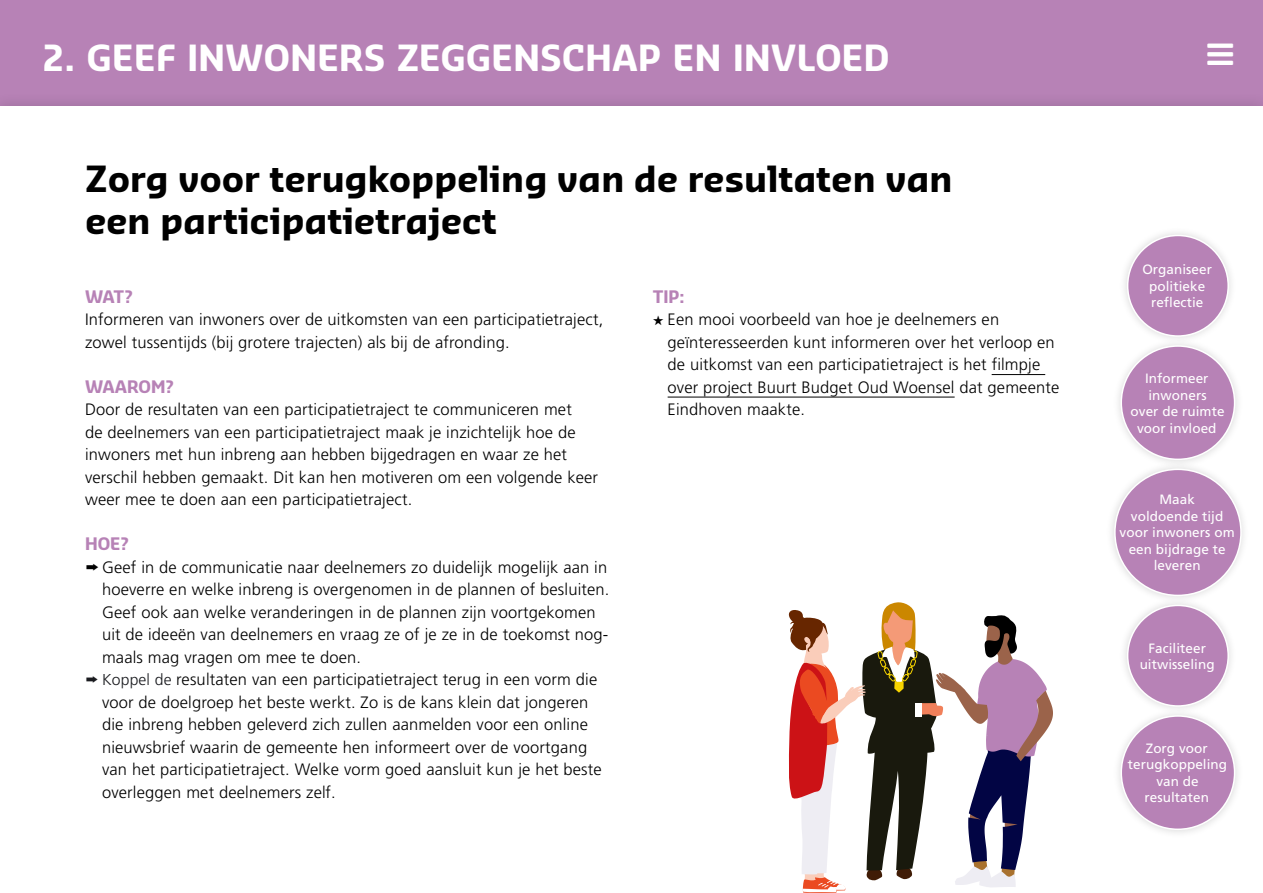
<style>
.page{position:relative;width:1263px;height:893px;background:#fff}
.page>*{position:absolute;margin:0;border:0;box-sizing:border-box;transform-origin:0 0}
.Hfdkop{font:700 34.5px/42px "Sansa Pro";letter-spacing:.01em;color:#000}
.t1{font:700 34.5px "Sansa Pro";letter-spacing:.01em;color:#fff}
.brood{font:300 16.5px/22.5px "Frutiger LT Pro";letter-spacing:.01em;color:#000}
.tussenkop_cyaan{font:700 16.5px "Sansa Pro";color:#b782b6}
.tussenkop{font:700 16.5px "Sansa Pro";letter-spacing:-.02em;color:#b782b6}
.t2{font:13.5px/16.5px "Frutiger LT Pro";letter-spacing:.005em;color:#fff;text-align:center}
.s1{font-size:15.75px;color:#1a1b1f}
</style>
<div class="page">
<div style="left:0;top:0;width:1263px;height:170px;background:#b782b6"></div>
<div style="left:0;top:106px;width:1263px;height:787px;background:#fff"></div>
<svg style="left:788px;top:602px;width:265px;height:291px"></svg>
<div style="left:1106px;top:461px;width:144px;height:144px;background:#000;opacity:.15"></div>
<div style="left:1115px;top:469px;width:126px;height:126px;background:#b782b6;border-radius:50%"></div>
<div style="left:1113px;top:707px;width:130px;height:131px;background:#000;opacity:.15"></div>
<div style="left:1121px;top:716px;width:113px;height:113px;background:#b782b6;border-radius:50%"></div>
<div style="left:1120px;top:715px;width:115px;height:115px;border:2px solid #fff;border-radius:50%"></div>
<div style="left:1119px;top:597px;width:119px;height:118px;background:#000;opacity:.15"></div>
<div style="left:1128px;top:605px;width:100px;height:101px;background:#b782b6;border-radius:50%"></div>
<div style="left:1127px;top:605px;width:102px;height:102px;border:2px solid #fff;border-radius:50%"></div>
<div style="left:1113px;top:338px;width:130px;height:130px;background:#000;opacity:.15"></div>
<div style="left:1121px;top:346px;width:113px;height:113px;background:#b782b6;border-radius:50%"></div>
<div style="left:1120px;top:345px;width:115px;height:115px;border:2px solid #fff;border-radius:50%"></div>
<div style="left:1119px;top:227px;width:119px;height:118px;background:#000;opacity:.15"></div>
<div style="left:1128px;top:235px;width:100px;height:101px;background:#b782b6;border-radius:50%"></div>
<div style="left:1127px;top:235px;width:102px;height:102px;border:2px solid #fff;border-radius:50%"></div>
<hr style="left:992px;top:374px;width:53px;height:1px;background:#000">
<hr style="left:668px;top:397px;width:287px;height:1px;background:#000">
<h1 class="t1" style="left:43px;top:34px;width:848px">2. GEEF INWONERS ZEGGENSCHAP EN INVLOED</h1>
<p class="Hfdkop" style="left:85px;top:158px;width:869px">Zorg voor terugkoppeling van de resultaten van een participatietraject</p>
<p class="tussenkop" style="left:85px;top:285px;width:49px">WAT?</p>
<p class="brood" style="left:85px;top:308px;width:520px">Informeren van inwoners over de uitkomsten van een participatietraject, zowel tussentijds (bij grotere trajecten) als bij de afronding.</p>
<p class="tussenkop_cyaan" style="left:85px;top:375px;width:90px">WAAROM?</p>
<p class="brood" style="left:85px;top:398px;width:515px">Door de resultaten van een participatietraject te communiceren met<br>de deelnemers van een participatietraject maak je inzichtelijk hoe de inwoners met hun inbreng aan hebben bijgedragen en waar ze het verschil hebben gemaakt. Dit kan hen motiveren om een volgende keer weer mee te doen aan een participatietraject.</p>
<p class="tussenkop_cyaan" style="left:85px;top:533px;width:45px">HOE?</p>
<p class="brood" style="left:102px;top:556px;width:509px">Geef in de communicatie naar deelnemers zo duidelijk mogelijk aan in hoeverre en welke inbreng is overgenomen in de plannen of besluiten.<br>Geef ook aan welke veranderingen in de plannen zijn voortgekomen uit de ideeën van deelnemers en vraag ze of je ze in de toekomst nog&shy;maals mag vragen om mee te doen.</p>
<p class="brood" style="left:102px;top:668px;width:501px"><span class="s1">Koppel de</span> resultaten van een participatietraject terug in een vorm die voor de doelgroep het beste werkt. Zo is de kans klein dat jongeren die inbreng hebben geleverd zich zullen aanmelden voor een online nieuwsbrief waarin de gemeente hen informeert over de voortgang van het participatietraject. Welke vorm goed aansluit kun je het beste overleggen met deelnemers zelf.</p>
<p class="tussenkop" style="left:653px;top:285px;width:33px">TIP:</p>
<p class="brood" style="left:668px;top:308px;width:393px;text-indent:-15px">★ Een mooi voorbeeld van hoe je deelnemers en geïnteresseerden kunt informeren over het verloop en de uitkomst van een participatietraject is het filmpje over project Buurt Budget Oud Woensel dat gemeente Eindhoven maakte.</p>
<p class="t2" style="left:1142px;top:261px;width:71px">Organiseer politieke reflectie</p>
<p class="t2" style="left:1130px;top:370px;width:95px">Informeer inwoners<br>over de ruimte voor invloed</p>
<p class="t2" style="left:1120px;top:492px;width:117px">Maak<br>voldoende tijd voor inwoners om een bijdrage te leveren</p>
<p class="t2" style="left:1140px;top:640px;width:77px">Faciliteer uitwisseling</p>
<p class="t2" style="left:1128px;top:740px;width:101px">Zorg voor terugkoppeling van de resultaten</p>
</div>
